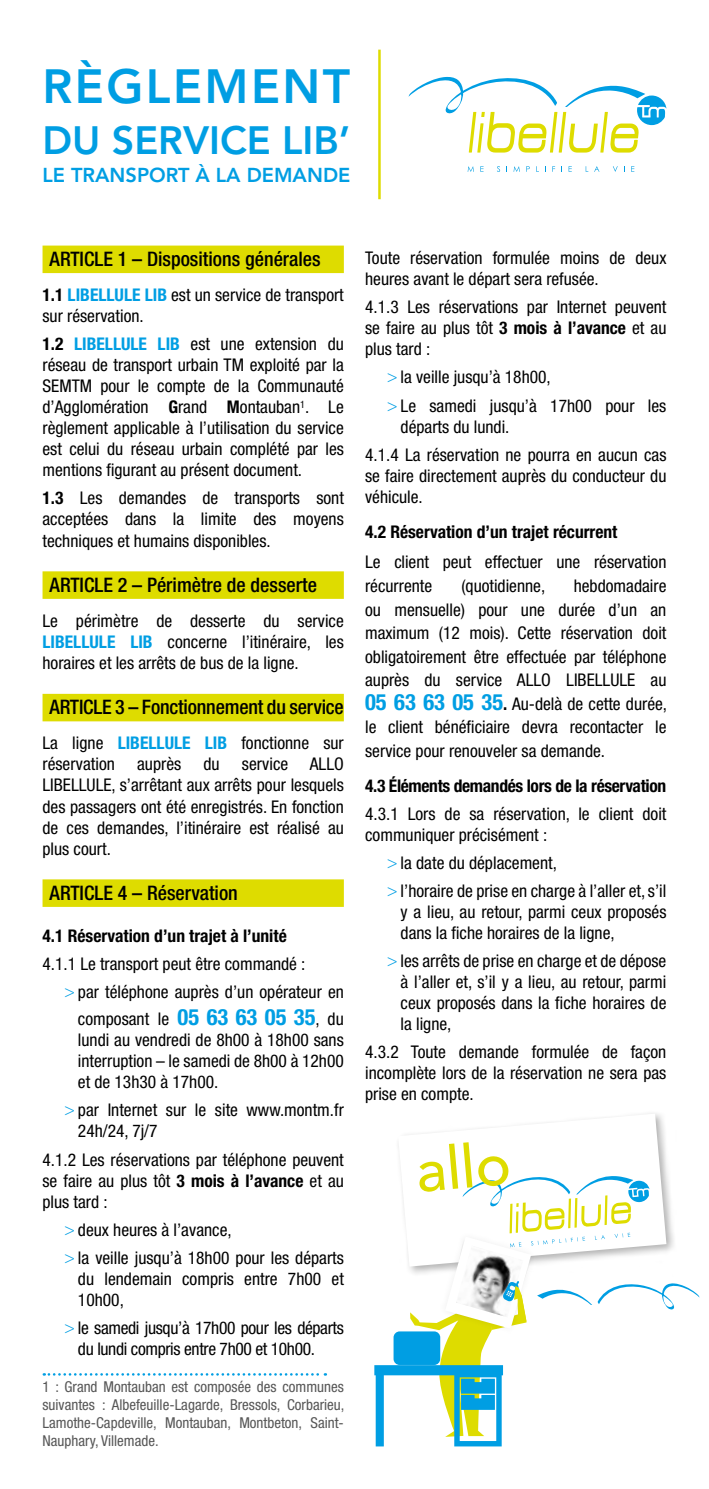
<style>
.page{position:relative;width:709px;height:1489px;background:#fff}
.page>*{position:absolute;margin:0;border:0;box-sizing:border-box;transform-origin:0 0}
.t1{font:800 47.5px "Avenir LT Std";letter-spacing:.05em;color:#009ee3}
.t2{font:800 39.25px "Avenir LT Std";color:#009ee3}
.t3{font:500 condensed 20px "Helvetica Neue LT Std";color:#000}
.t4{font:800 20px "Avenir LT Std";color:#009ee3}
.t5{font:condensed 17.5px/21px "Helvetica Neue LT Std";color:#000}
.t6{font:condensed 17.5px/21px "Helvetica Neue LT Std";letter-spacing:-.02em;color:#000}
.t7{font:700 condensed 17.5px "Helvetica Neue LT Std";color:#000}
.t8{font:700 condensed 17.5px "Helvetica Neue LT Std";letter-spacing:-.02em;color:#000}
.t9{font:condensed 15px/18px "Helvetica Neue LT Std";color:#565656;text-align:justify}
.s1{font-weight:700}
.s2{font-weight:700;color:#009ee3}
.s3{font-family:"Avenir LT Std";font-weight:300;font-stretch:normal;color:#009ee3}
.s4{font-weight:700;font-size:22.5px;color:#009ee3}
</style>
<div class="page">
<div style="left:43px;top:245px;width:301px;height:28px;background:#dedc00"></div>
<div style="left:43px;top:571px;width:301px;height:28px;background:#dedc00"></div>
<div style="left:43px;top:693px;width:301px;height:28px;background:#dedc00"></div>
<div style="left:43px;top:879px;width:301px;height:27px;background:#dedc00"></div>
<svg style="left:44px;top:1373px;width:282px;height:2px"></svg>
<svg style="left:374px;top:1113px;width:325px;height:333px"></svg>
<hr style="left:378px;top:50px;width:3px;height:149px;background:#dedc00">
<svg style="left:408px;top:76px;width:258px;height:76px"></svg>
<svg style="left:467px;top:166px;width:7px;height:6px"></svg>
<svg style="left:480px;top:166px;width:3px;height:6px"></svg>
<svg style="left:497px;top:166px;width:3px;height:6px"></svg>
<svg style="left:513px;top:166px;width:7px;height:6px"></svg>
<svg style="left:526px;top:166px;width:3px;height:6px"></svg>
<svg style="left:552px;top:166px;width:3px;height:6px"></svg>
<svg style="left:568px;top:166px;width:4px;height:6px"></svg>
<svg style="left:585px;top:166px;width:3px;height:6px"></svg>
<svg style="left:594px;top:166px;width:5px;height:6px"></svg>
<svg style="left:613px;top:166px;width:4px;height:6px"></svg>
<svg style="left:631px;top:166px;width:3px;height:6px"></svg>
<h1 class="t1" style="left:43px;top:59px;width:309px">RÈGLEMENT</h1>
<h2 class="t2" style="left:43px;top:117px;width:309px">DU SERVICE LIB’</h2>
<p class="t4" style="left:43px;top:163px;width:309px">LE TRANSPORT À LA DEMANDE</p>
<p class="t3" style="left:50px;top:247px;width:272px">ARTICLE 1 – Dispositions générales</p>
<p class="t5" style="left:43px;top:284px;width:303px"><span class="s1">1.1</span> <span class="s2">LIBELLULE LIB</span> est un service de transport sur réservation.</p>
<p class="t5" style="left:43px;top:333px;width:303px;text-align:justify"><span class="s1">1.2</span> <span class="s2">LIBELLULE LIB</span> est une extension du réseau de transport urbain TM exploité par la SEMTM pour le compte de la Communauté d’Agglomération <span class="s1">G</span>rand <span class="s1">M</span>ontauban<sup>1</sup>. Le règlement applicable à l’utilisation du service est celui du réseau urbain complété par les mentions figurant au présent document.</p>
<p class="t5" style="left:43px;top:487px;width:303px;text-align:justify"><span class="s1">1.3</span> Les demandes de transports sont acceptées dans la limite des moyens techniques et humains disponibles.</p>
<p class="t3" style="left:50px;top:572px;width:269px">ARTICLE 2 – Périmètre de desserte</p>
<p class="t5" style="left:43px;top:610px;width:303px;text-align:justify">Le périmètre de desserte du service <span class="s2">LIBELLULE LIB</span> concerne l’itinéraire, les horaires et les arrêts de bus de la ligne.</p>
<p class="t3" style="left:50px;top:695px;width:296px">ARTICLE 3 – Fonctionnement du service</p>
<p class="t5" style="left:43px;top:732px;width:303px">La ligne <span class="s2">LIBELLULE LIB</span> fonctionne sur réservation</p>
<p class="t5" style="left:137px;top:753px;width:46px">auprès</p>
<p class="t5" style="left:203px;top:753px;width:18px">du</p>
<p class="t5" style="left:43px;top:753px;width:303px;text-align:justify;text-indent:199px">service ALLO LIBELLULE, s’arrêtant aux arrêts pour lesquels des passagers ont été enregistrés. En fonction de ces demandes, l’itinéraire est réalisé au plus court.</p>
<p class="t3" style="left:50px;top:880px;width:190px">ARTICLE 4 – Réservation</p>
<p class="t7" style="left:43px;top:925px;width:246px">4.1 Réservation d’un trajet à l’unité</p>
<p class="t5" style="left:43px;top:953px;width:264px">4.1.1 Le transport peut être commandé :</p>
<p class="t5" style="left:64px;top:981px;width:281px"><span class="s3">&gt;</span>par téléphone auprès d’un opérateur en</p>
<p class="t5" style="left:78px;top:1008px;width:267px">composant le <span class="s4">05 63 63 05 35</span>, du</p>
<p class="t5" style="left:78px;top:1029px;width:267px;text-align:justify">lundi au vendredi de 8h00 à 18h00 sans interruption – le samedi de 8h00 à 12h00 et de 13h30 à 17h00.</p>
<p class="t5" style="left:78px;top:1099px;width:267px;text-indent:-14px"><span class="s3">&gt;</span>par Internet sur le site www.montm.fr<br>24h/24, 7j/7</p>
<p class="t5" style="left:43px;top:1148px;width:303px;text-align:justify">4.1.2 Les réservations par téléphone peuvent se faire au plus tôt <span class="s1">3 mois à l’avance</span> et au plus tard :</p>
<p class="t5" style="left:64px;top:1215px;width:281px;line-height:28px"><span class="s3">&gt;</span>deux heures à l’avance,<br><span class="s3">&gt;</span>la veille jusqu’à 18h00 pour les départs</p>
<p class="t5" style="left:78px;top:1267px;width:267px">du lendemain compris entre 7h00 et<br>10h00,</p>
<p class="t6" style="left:78px;top:1316px;width:267px;text-indent:-14px"><span class="s3">&gt;</span> le samedi jusqu’à 17h00 pour les départs du lundi compris entre 7h00 et 10h00.</p>
<p class="t9" style="left:43px;top:1377px;width:303px">1 : Grand Montauban est composée des communes suivantes : Albefeuille-Lagarde, Bressols, Corbarieu, Lamothe-Capdeville, Montauban, Montbeton, Saint-Nauphary, Villemade.</p>
<p class="t5" style="left:365px;top:247px;width:303px">Toute réservation formulée moins de deux heures avant le départ sera refusée.</p>
<p class="t5" style="left:365px;top:296px;width:303px;text-align:justify">4.1.3 Les réservations par Internet peuvent se faire au plus tôt <span class="s1">3 mois à l’avance</span> et au plus tard :</p>
<p class="t5" style="left:386px;top:363px;width:281px;line-height:28px"><span class="s3">&gt;</span>la veille jusqu’à 18h00,<br><span class="s3">&gt;</span>Le samedi jusqu’à 17h00 pour les</p>
<p class="t5" style="left:365px;top:412px;width:303px;line-height:28px;text-indent:35px">départs du lundi.<br>4.1.4 La réservation ne pourra en aucun cas</p>
<p class="t5" style="left:365px;top:465px;width:303px">se faire directement auprès du conducteur du véhicule.</p>
<p class="t7" style="left:365px;top:521px;width:254px">4.2 Réservation d’un trajet récurrent</p>
<p class="t5" style="left:365px;top:550px;width:303px;line-height:23.5px">Le client peut effectuer une réservation récurrente</p>
<p class="t5" style="left:365px;top:574px;width:303px;line-height:23.5px;text-align:justify;text-indent:209px">hebdomadaire ou mensuelle) pour une durée d’un an maximum (12 mois). Cette réservation doit obligatoirement être effectuée par téléphone auprès du service ALLO LIBELLULE au <span class="s4">05 63 63 05 35</span><span class="s1">.</span> Au-delà de cette durée, le client bénéficiaire devra recontacter le service pour renouveler sa demande.</p>
<p class="t8" style="left:365px;top:775px;width:302px">4.3 Éléments demandés lors de la réservation</p>
<p class="t5" style="left:365px;top:803px;width:303px">4.3.1 Lors de sa réservation, le client doit communiquer précisément :</p>
<p class="t5" style="left:386px;top:848px;width:281px;line-height:28px"><span class="s3">&gt;</span>la date du déplacement,<br><span class="s3">&gt;</span>l’horaire de prise en charge à l’aller et, s’il</p>
<p class="t5" style="left:400px;top:901px;width:267px">y a lieu, au retour, parmi ceux proposés dans la fiche horaires de la ligne,</p>
<p class="t5" style="left:400px;top:950px;width:267px;text-align:justify;text-indent:-14px"><span class="s3">&gt;</span>les arrêts de prise en charge et de dépose à l’aller et, s’il y a lieu, au retour, parmi ceux proposés dans la fiche horaires de la ligne,</p>
<p class="t5" style="left:365px;top:1041px;width:303px;text-align:justify">4.3.2 Toute demande formulée de façon incomplète lors de la réservation ne sera pas prise en compte.</p>
<p class="t5" style="left:461px;top:575px;width:85px">(quotidienne,</p>
</div>
